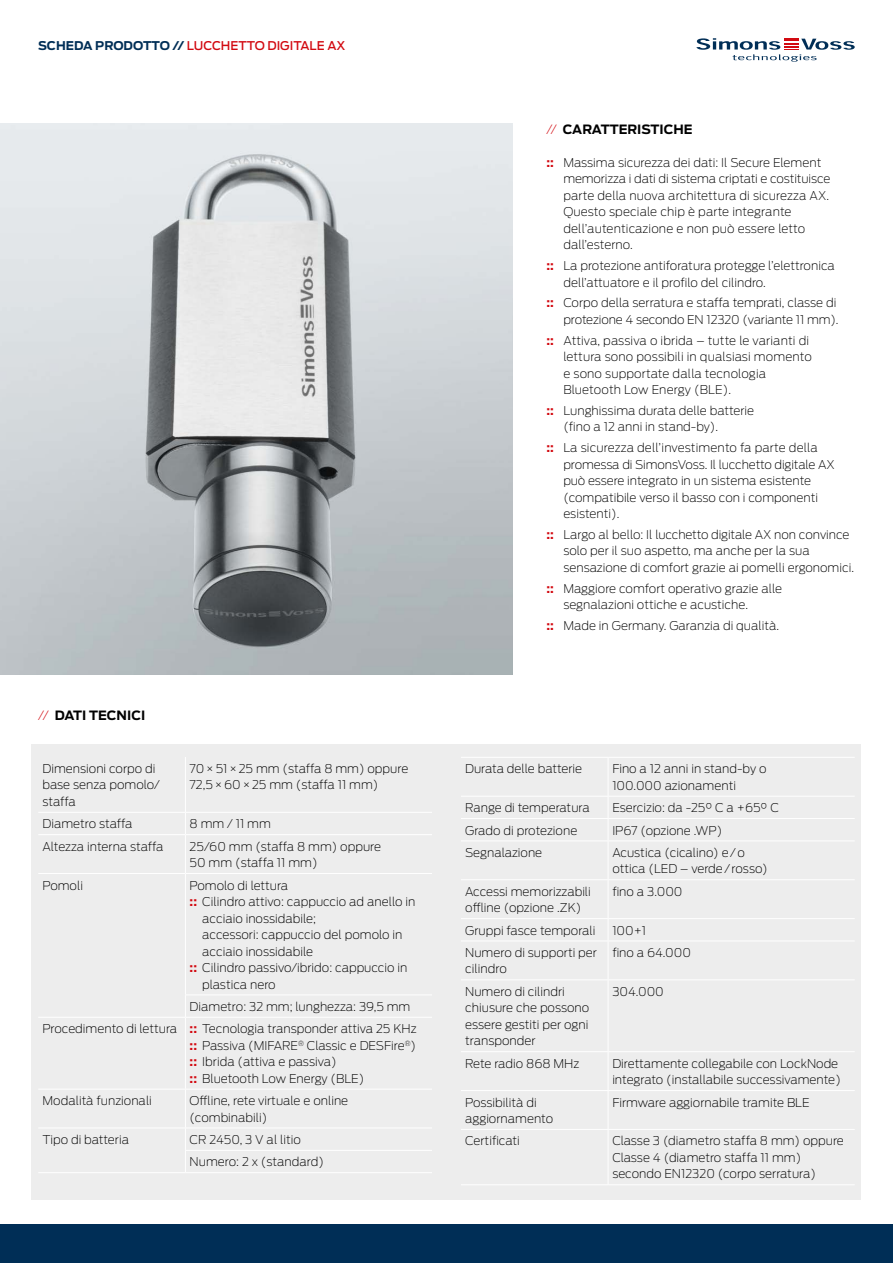
<style>
.page{position:relative;width:893px;height:1263px;background:#fff}
.page>*{position:absolute;margin:0;border:0;box-sizing:border-box;transform-origin:0 0}
.t1{font:700 12.75px "Antenna";color:#000}
.t2{font:200 12px/16.5px "Antenna";color:#000}
.t3{font:500 12px "Antenna";color:#d20a11}
.s1{font-weight:700;color:#002e56}
.s2{font-weight:200;color:#d20a11}
.s3{font-weight:700;color:#d20a11}
</style>
<div class="page">
<img style="left:0;top:123px;width:512px;height:551px">
<div style="left:0;top:1225px;width:893px;height:38px;background:#002e56"></div>
<div style="left:31px;top:744px;width:830px;height:455px;background:#ededed"></div>
<hr style="left:38px;top:812px;width:147px;height:1px;background:#fff">
<hr style="left:185px;top:812px;width:247px;height:1px;background:#fff">
<hr style="left:38px;top:834px;width:147px;height:1px;background:#fff">
<hr style="left:185px;top:834px;width:247px;height:1px;background:#fff">
<hr style="left:38px;top:873px;width:147px;height:1px;background:#fff">
<hr style="left:185px;top:873px;width:247px;height:1px;background:#fff">
<hr style="left:185px;top:994px;width:247px;height:1px;background:#fff">
<hr style="left:38px;top:1017px;width:147px;height:1px;background:#fff">
<hr style="left:185px;top:1017px;width:247px;height:1px;background:#fff">
<hr style="left:38px;top:1089px;width:147px;height:1px;background:#fff">
<hr style="left:185px;top:1089px;width:247px;height:1px;background:#fff">
<hr style="left:38px;top:1127px;width:147px;height:1px;background:#fff">
<hr style="left:185px;top:1127px;width:247px;height:1px;background:#fff">
<hr style="left:185px;top:1150px;width:247px;height:1px;background:#fff">
<hr style="left:38px;top:1172px;width:147px;height:1px;background:#fff">
<hr style="left:185px;top:1172px;width:247px;height:1px;background:#fff">
<hr style="left:185px;top:757px;width:1px;height:55px;background:#fff">
<svg style="left:185px;top:813px;width:1px;height:21px"></svg>
<hr style="left:185px;top:835px;width:1px;height:38px;background:#fff">
<hr style="left:185px;top:874px;width:1px;height:120px;background:#fff">
<svg style="left:185px;top:995px;width:1px;height:22px"></svg>
<hr style="left:185px;top:1018px;width:1px;height:71px;background:#fff">
<hr style="left:185px;top:1089px;width:1px;height:38px;background:#fff">
<svg style="left:185px;top:1128px;width:1px;height:44px"></svg>
<svg style="left:696px;top:38px;width:159px;height:24px"></svg>
<hr style="left:461px;top:757px;width:147px;height:1px;background:#fff">
<hr style="left:608px;top:757px;width:247px;height:1px;background:#fff">
<hr style="left:461px;top:796px;width:147px;height:1px;background:#fff">
<hr style="left:608px;top:796px;width:247px;height:1px;background:#fff">
<hr style="left:461px;top:818px;width:147px;height:1px;background:#fff">
<hr style="left:608px;top:818px;width:247px;height:1px;background:#fff">
<hr style="left:461px;top:840px;width:147px;height:1px;background:#fff">
<hr style="left:608px;top:840px;width:247px;height:1px;background:#fff">
<hr style="left:461px;top:879px;width:147px;height:1px;background:#fff">
<hr style="left:608px;top:879px;width:247px;height:1px;background:#fff">
<hr style="left:461px;top:918px;width:147px;height:1px;background:#fff">
<hr style="left:608px;top:918px;width:247px;height:1px;background:#fff">
<hr style="left:461px;top:940px;width:147px;height:1px;background:#fff">
<hr style="left:608px;top:940px;width:247px;height:1px;background:#fff">
<hr style="left:461px;top:979px;width:147px;height:1px;background:#fff">
<hr style="left:608px;top:979px;width:247px;height:1px;background:#fff">
<hr style="left:461px;top:1051px;width:147px;height:1px;background:#fff">
<hr style="left:608px;top:1051px;width:247px;height:1px;background:#fff">
<hr style="left:461px;top:1129px;width:147px;height:1px;background:#fff">
<hr style="left:608px;top:1129px;width:247px;height:1px;background:#fff">
<hr style="left:461px;top:1184px;width:147px;height:1px;background:#fff">
<hr style="left:608px;top:1184px;width:247px;height:1px;background:#fff">
<hr style="left:608px;top:758px;width:1px;height:38px;background:#fff">
<hr style="left:608px;top:841px;width:1px;height:38px;background:#fff">
<hr style="left:608px;top:880px;width:1px;height:38px;background:#fff">
<hr style="left:608px;top:941px;width:1px;height:38px;background:#fff">
<hr style="left:608px;top:980px;width:1px;height:71px;background:#fff">
<hr style="left:608px;top:1052px;width:1px;height:38px;background:#fff">
<hr style="left:608px;top:1130px;width:1px;height:54px;background:#fff">
<hr style="left:461px;top:1090px;width:147px;height:1px;background:#fff">
<hr style="left:608px;top:1090px;width:247px;height:1px;background:#fff">
<hr style="left:608px;top:1091px;width:1px;height:38px;background:#fff">
<p class="t3" style="left:38px;top:37px;width:309px"><span class="s1">SCHEDA PRODOTTO //</span> LUCCHETTO DIGITALE AX</p>
<p class="t1" style="left:38px;top:707px;width:108px"><span class="s2">//</span> DATI TECNICI</p>
<p class="t2" style="left:43px;top:760px;width:119px">Dimensioni corpo di base senza pomolo/ staffa</p>
<p class="t2" style="left:190px;top:760px;width:220px">70×51×25 mm (staffa 8 mm) oppure<br>72,5×60×25 mm (staffa 11 mm)</p>
<p class="t2" style="left:43px;top:815px;width:91px">Diametro staffa</p>
<p class="t2" style="left:190px;top:815px;width:83px">8 mm / 11 mm</p>
<p class="t2" style="left:43px;top:838px;width:123px">Altezza interna staffa</p>
<p class="t2" style="left:190px;top:838px;width:193px">25/60 mm (staffa 8 mm) oppure<br>50 mm (staffa 11 mm)</p>
<p class="t2" style="left:43px;top:876px;width:42px">Pomoli</p>
<p class="t2" style="left:190px;top:876px;width:100px">Pomolo di lettura</p>
<p class="t2" style="left:190px;top:893px;width:227px"><span class="s3">::</span> Cilindro attivo: cappuccio ad anello in</p>
<p class="t2" style="left:202px;top:909px;width:115px">acciaio inossidabile;</p>
<p class="t2" style="left:202px;top:926px;width:202px">accessori: cappuccio del pomolo in</p>
<p class="t2" style="left:202px;top:942px;width:112px">acciaio inossidabile</p>
<p class="t2" style="left:190px;top:959px;width:219px"><span class="s3">::</span> Cilindro passivo/ibrido: cappuccio in</p>
<p class="t2" style="left:202px;top:975px;width:75px">plastica nero</p>
<p class="t2" style="left:43px;top:995px;width:376px;line-height:22.4px;text-indent:147px">Diametro: 32 mm; lunghezza: 39,5 mm<br>Procedimento di lettura <span class="s3">::</span> Tecnologia transponder attiva 25 KHz</p>
<p class="t2" style="left:190px;top:1037px;width:228px"><span class="s3">::</span> Passiva (MIFARE<sup>®</sup> Classic e DESFire<sup>®</sup>) <span class="s3">::</span> Ibrida (attiva e passiva)<br><span class="s3">::</span> Bluetooth Low Energy (BLE)</p>
<p class="t2" style="left:43px;top:1092px;width:111px">Modalità funzionali</p>
<p class="t2" style="left:190px;top:1092px;width:160px">Offline, rete virtuale e online (combinabili)</p>
<p class="t2" style="left:43px;top:1131px;width:88px">Tipo di batteria</p>
<p class="t2" style="left:190px;top:1128px;width:136px;line-height:22.4px">CR 2450, 3 V al litio<br>Numero: 2 x (standard)</p>
<p class="t1" style="left:546px;top:120px;width:148px"><span class="s2">//</span> CARATTERISTICHE</p>
<p class="t2" style="left:563px;top:154px;width:268px;text-indent:-17px"><span class="s3">::</span> Massima sicurezza dei dati: Il Secure Element memorizza i dati di sistema criptati e costituisce parte della nuova architettura di sicurezza AX.<br>Questo speciale chip è parte integrante dell’autenticazione e non può essere letto dall’esterno.</p>
<p class="t2" style="left:563px;top:257px;width:273px;text-indent:-17px"><span class="s3">::</span> La protezione antiforatura protegge l’elettronica dell’attuatore e il profilo del cilindro.</p>
<p class="t2" style="left:546px;top:294px;width:294px;text-align:right"><span class="s3">::</span> Corpo della serratura e staffa temprati, classe di protezione 4 secondo EN 12320 (variante 11 mm).</p>
<p class="t2" style="left:563px;top:332px;width:250px;text-indent:-17px"><span class="s3">::</span> Attiva, passiva o ibrida – tutte le varianti di lettura sono possibili in qualsiasi momento e sono supportate dalla tecnologia Bluetooth Low Energy (BLE).</p>
<p class="t2" style="left:563px;top:402px;width:192px;text-indent:-17px"><span class="s3">::</span> Lunghissima durata delle batterie (fino a 12 anni in stand-by).</p>
<p class="t2" style="left:563px;top:439px;width:273px;text-indent:-17px"><span class="s3">::</span> La sicurezza dell’investimento fa parte della promessa di SimonsVoss. Il lucchetto digitale AX può essere integrato in un sistema esistente (compatibile verso il basso con i componenti esistenti).</p>
<p class="t2" style="left:563px;top:526px;width:292px;text-indent:-17px"><span class="s3">::</span> Largo al bello: Il lucchetto digitale AX non convince solo per il suo aspetto, ma anche per la sua sensazione di comfort grazie ai pomelli ergonomici.</p>
<p class="t2" style="left:563px;top:580px;width:220px;text-indent:-17px"><span class="s3">::</span> Maggiore comfort operativo grazie alle segnalazioni ottiche e acustiche.</p>
<p class="t2" style="left:546px;top:617px;width:234px"><span class="s3">::</span> Made in Germany. Garanzia di qualità.</p>
<p class="t2" style="left:465px;top:760px;width:119px">Durata delle batterie</p>
<p class="t2" style="left:612px;top:760px;width:156px">Fino a 12 anni in stand-by o<br>100.000 azionamenti</p>
<p class="t2" style="left:465px;top:799px;width:126px">Range di temperatura</p>
<p class="t2" style="left:612px;top:799px;width:168px">Esercizio: da -25° C a +65° C</p>
<p class="t2" style="left:465px;top:821px;width:114px">Grado di protezione</p>
<p class="t2" style="left:612px;top:821px;width:111px">IP67 (opzione .WP)</p>
<p class="t2" style="left:465px;top:844px;width:79px">Segnalazione</p>
<p class="t2" style="left:612px;top:844px;width:157px">Acustica (cicalino) e/o ottica (LED – verde/ rosso)</p>
<p class="t2" style="left:465px;top:883px;width:127px">Accessi memorizzabili offline (opzione .ZK)</p>
<p class="t2" style="left:612px;top:883px;width:72px">fino a 3.000</p>
<p class="t2" style="left:465px;top:921px;width:132px">Gruppi fasce temporali</p>
<p class="t2" style="left:612px;top:921px;width:35px">100+1</p>
<p class="t2" style="left:465px;top:944px;width:133px">Numero di supporti per cilindro</p>
<p class="t2" style="left:612px;top:944px;width:80px">fino a 64.000</p>
<p class="t2" style="left:465px;top:983px;width:126px">Numero di cilindri chiusure che possono essere gestiti per ogni transponder</p>
<p class="t2" style="left:612px;top:983px;width:53px">304.000</p>
<p class="t2" style="left:465px;top:1055px;width:116px">Rete radio 868 MHz</p>
<p class="t2" style="left:612px;top:1055px;width:230px">Direttamente collegabile con LockNode integrato (installabile successivamente)</p>
<p class="t2" style="left:465px;top:1093px;width:89px">Possibilità di aggiornamento</p>
<p class="t2" style="left:612px;top:1093px;width:199px">Firmware aggiornabile tramite BLE</p>
<p class="t2" style="left:465px;top:1132px;width:56px">Certificati</p>
<p class="t2" style="left:612px;top:1132px;width:233px">Classe 3 (diametro staffa 8 mm) oppure<br>Classe 4 (diametro staffa 11 mm) secondo EN12320 (corpo serratura)</p>
</div>
